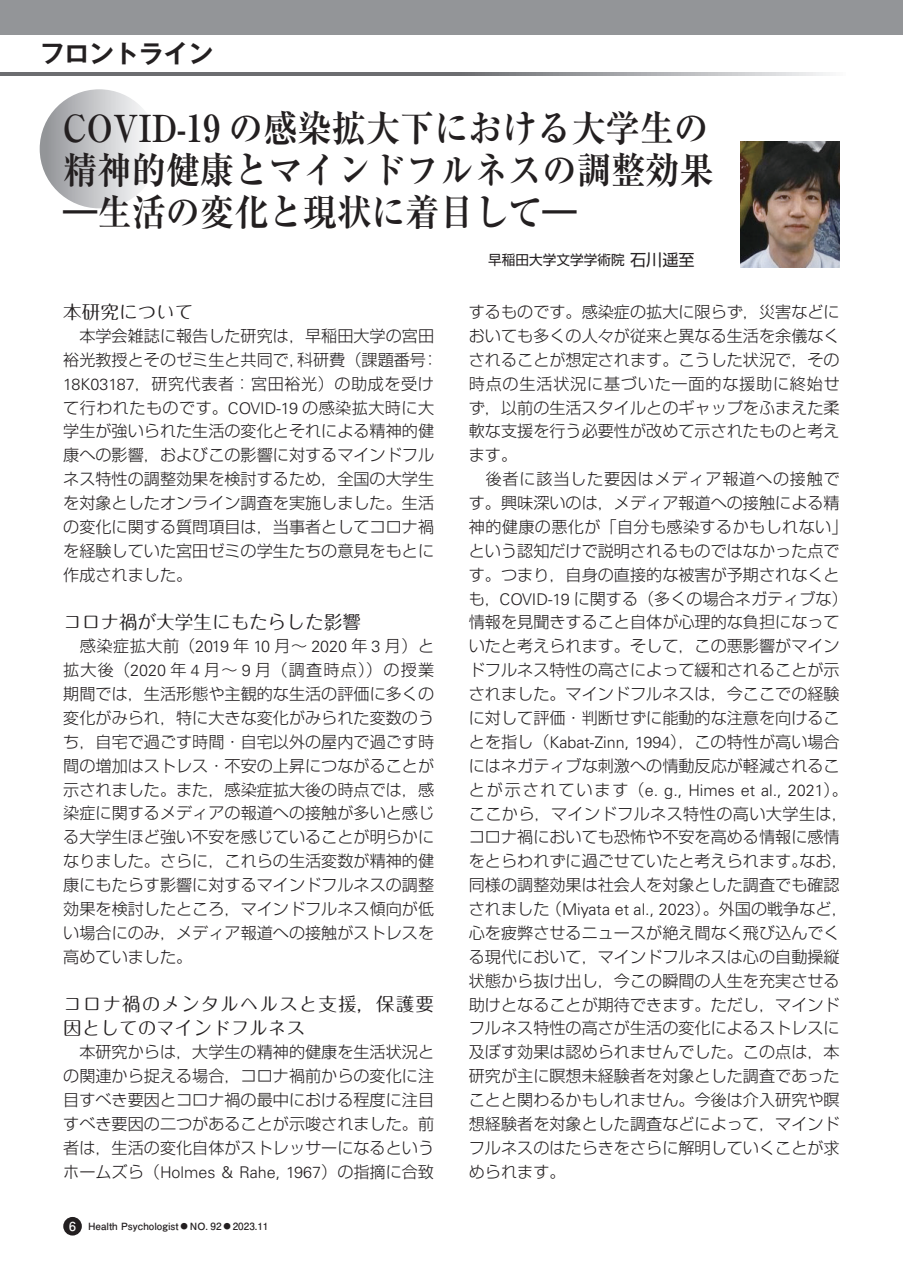
<style>
.page{position:relative;width:903px;height:1275px;background:#fff}
.page>*{position:absolute;margin:0;border:0;box-sizing:border-box;transform-origin:0 0}
.t1{font:700 37.27px/42.2px "Ryumin Pr 6";color:#231f20;scale:.92 1}
.t2{font:700 24.85px "Gothic MB101 Pro De";color:#231f20}
.t3{font:18.55px/23.8px "Maru Fo Pro";letter-spacing:.055em;color:#231f20}
.t4{font:18.55px "Maru Fo Pro";color:#231f20}
.t5{font:300 16.1px/23.8px "Shin Go Pr 6";color:#231f20}
.t6{font:300 16.1px "Univers LT Std";color:#231f20}
.t7{font:13.65px "Shin Go Pr 6";color:#231f20}
.t8{font:700 9.97px "Futo Go B101 Pr 6 N";color:#231f20}
.s1{font-size:16.1px}
.s2{font-family:"Univers LT Std"}
.s3{font-family:"Shin Go Pr 6"}
.s4{font-size:12.42px;color:#fff}
.s5{font-size:7.52px}
</style>
<div class="page">
<div style="left:63px;top:1217px;width:19px;height:18px;background:#231f20;border-radius:50%"></div>
<div style="left:40px;top:89px;width:119px;height:119px;background:linear-gradient(to right,#909296,#fff);border-radius:60px"></div>
<img style="left:740px;top:142px;width:100px;height:126px">
<div style="left:0;top:0;width:903px;height:35px;background:#939598"></div>
<svg style="left:0;top:73px;width:830px;height:3px;background:#898a8d"></svg>
<h2 class="t2" style="left:40px;top:33px;width:175px">フロントライン</h2>
<h1 class="t1" style="left:63px;top:105px;width:708px">COVID-19 の感染拡大下における大学生の精神的健康とマインドフルネスの調整効果―生活の変化と現状に着目して―</h1>
<p class="t7" style="left:488px;top:249px;width:208px">早稲田大学文学学術院 <span class="s1">石川遥至</span></p>
<p class="t4" style="left:63px;top:297px;width:132px">本研究について</p>
<p class="t5" style="left:63px;top:322px;width:376px">　本学会雑誌に報告した研究は，早稲田大学の宮田裕光教授とそのゼミ生と共同で，科研費（課題番号：<br><span class="s2">18K03187</span>，研究代表者：宮田裕光）の助成を受けて行われたものです。<span class="s2">COVID-19</span> の感染拡大時に大学生が強いられた生活の変化とそれによる精神的健康への影響，およびこの影響に対するマインドフルネス特性の調整効果を検討するため，全国の大学生を対象としたオンライン調査を実施しました。生活の変化に関する質問項目は，当事者としてコロナ禍を経験していた宮田ゼミの学生たちの意見をもとに作成されました。</p>
<p class="t4" style="left:63px;top:608px;width:299px">コロナ禍が大学生にもたらした影響</p>
<p class="t5" style="left:63px;top:633px;width:372px;text-align:justify">　感染症拡大前（<span class="s2">2019</span> 年 <span class="s2">10</span> 月～ <span class="s2">2020</span> 年 <span class="s2">3</span> 月）と拡大後（<span class="s2">2020</span> 年 <span class="s2">4</span> 月～ <span class="s2">9</span> 月（調査時点））の授業期間では，生活形態や主観的な生活の評価に多くの変化がみられ，特に大きな変化がみられた変数のうち，自宅で過ごす時間・自宅以外の屋内で過ごす時間の増加はストレス・不安の上昇につながることが示されました。また，感染症拡大後の時点では，感染症に関するメディアの報道への接触が多いと感じる大学生ほど強い不安を感じていることが明らかになりました。さらに，これらの生活変数が精神的健康にもたらす影響に対するマインドフルネスの調整効果を検討したところ，マインドフルネス傾向が低い場合にのみ，メディア報道への接触がストレスを高めていました。</p>
<p class="t3" style="left:63px;top:990px;width:372px">コロナ禍のメンタルヘルスと支援，保護要因としてのマインドフルネス</p>
<p class="t5" style="left:63px;top:1039px;width:372px;text-align:justify">　本研究からは，大学生の精神的健康を生活状況との関連から捉える場合，コロナ禍前からの変化に注目すべき要因とコロナ禍の最中における程度に注目すべき要因の二つがあることが示唆されました。前者は，生活の変化自体がストレッサーになるという</p>
<p class="t6" style="left:63px;top:1162px;width:372px"><span class="s3">ホームズら（</span>Holmes &amp; Rahe, 1967<span class="s3">）の指摘に合致</span></p>
<p class="t8" style="left:69px;top:1218px;width:201px"><span class="s4">6</span> Health Psychologist <span class="s5">●</span> NO. 92 <span class="s5">●</span> 2023.11</p>
<p class="t5" style="left:469px;top:299px;width:380px">するものです。感染症の拡大に限らず，災害などにおいても多くの人々が従来と異なる生活を余儀なくされることが想定されます。こうした状況で，その時点の生活状況に基づいた一面的な援助に終始せず，以前の生活スタイルとのギャップをふまえた柔軟な支援を行う必要性が改めて示されたものと考えます。<br>　後者に該当した要因はメディア報道への接触です。興味深いのは，メディア報道への接触による精神的健康の悪化が「自分も感染するかもしれない」という認知だけで説明されるものではなかった点です。つまり，自身の直接的な被害が予期されなくとも，<span class="s2">COVID-19</span> に関する（多くの場合ネガティブな）情報を見聞きすること自体が心理的な負担になっていたと考えられます。そして，この悪影響がマインドフルネス特性の高さによって緩和されることが示されました。マインドフルネスは，今ここでの経験に対して評価・判断せずに能動的な注意を向けることを指し（<span class="s2">Kabat-Zinn, 1994</span>），この特性が高い場合にはネガティブな刺激への情動反応が軽減されるこ</p>
<p class="t6" style="left:469px;top:780px;width:380px"><span class="s3">とが示されています（</span>e. g., Himes et al., 2021<span class="s3">）。</span></p>
<p class="t5" style="left:469px;top:800px;width:380px">ここから，マインドフルネス特性の高い大学生は，コロナ禍においても恐怖や不安を高める情報に感情をとらわれずに過ごせていたと考えられます。なお，同様の調整効果は社会人を対象とした調査でも確認されました（<span class="s2">Miyata et al., 2023</span>）。外国の戦争など，心を疲弊させるニュースが絶え間なく飛び込んでくる現代において，マインドフルネスは心の自動操縦状態から抜け出し，今この瞬間の人生を充実させる助けとなることが期待できます。ただし，マインドフルネス特性の高さが生活の変化によるストレスに及ぼす効果は認められませんでした。この点は，本研究が主に瞑想未経験者を対象とした調査であったことと関わるかもしれません。今後は介入研究や瞑想経験者を対象とした調査などによって，マインドフルネスのはたらきをさらに解明していくことが求められます。</p>
</div>
